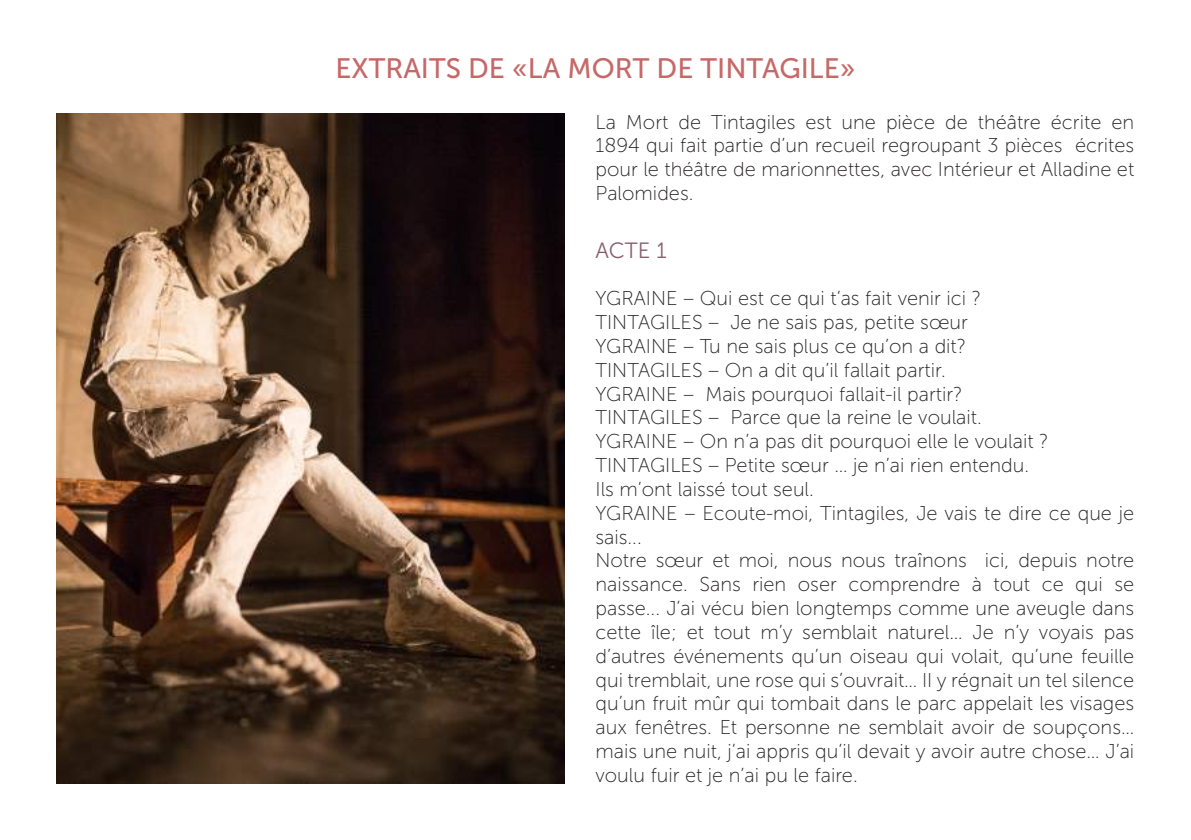
<style>
.page{position:relative;width:1191px;height:840px;background:#fff}
.page>*{position:absolute;margin:0;border:0;box-sizing:border-box;transform-origin:0 0}
.t1{font:28px "Museo Sans 500";color:#c76868}
.t2{font:22px "Museo Sans 300";color:#8a5d6d}
.t3{font:20px/23.8px "Museo Sans 100";color:#231f20;text-align:justify}
</style>
<div class="page">
<img style="left:57px;top:113px;width:508px;height:669px">
<h1 class="t1" style="left:335px;top:53px;width:521px">EXTRAITS DE «LA MORT DE TINTAGILE»</h1>
<p class="t3" style="left:595px;top:110px;width:540px">La Mort de Tintagiles est une pièce de théâtre écrite en 1894 qui fait partie d’un recueil regroupant 3 pièces écrites pour le théâtre de marionnettes, avec Intérieur et Alladine et Palomides.</p>
<p class="t2" style="left:595px;top:238px;width:73px">ACTE 1</p>
<p class="t3" style="left:595px;top:286px;width:540px;text-align:left">YGRAINE – Qui est ce qui t’as fait venir ici ?<br>TINTAGILES – Je ne sais pas, petite sœur<br>YGRAINE – Tu ne sais plus ce qu’on a dit?<br>TINTAGILES – On a dit qu’il fallait partir.<br>YGRAINE – Mais pourquoi fallait-il partir?<br>TINTAGILES – Parce que la reine le voulait.<br>YGRAINE – On n’a pas dit pourquoi elle le voulait ?<br>TINTAGILES – Petite sœur … je n’ai rien entendu.<br>Ils m’ont laissé tout seul.<br>YGRAINE – Ecoute-moi, Tintagiles, Je vais te dire ce que je sais...<br>Notre sœur et moi, nous nous traînons ici, depuis notre naissance. Sans rien oser comprendre à tout ce qui se passe... J’ai vécu bien longtemps comme une aveugle dans cette île; et tout m’y semblait naturel… Je n’y voyais pas d’autres événements qu’un oiseau qui volait, qu’une feuille qui tremblait, une rose qui s’ouvrait… II y régnait un tel silence qu’un fruit mûr qui tombait dans le parc appelait les visages aux fenêtres. Et personne ne semblait avoir de soupçons… mais une nuit, j’ai appris qu’il devait y avoir autre chose… J’ai voulu fuir et je n’ai pu le faire.</p>
</div>
